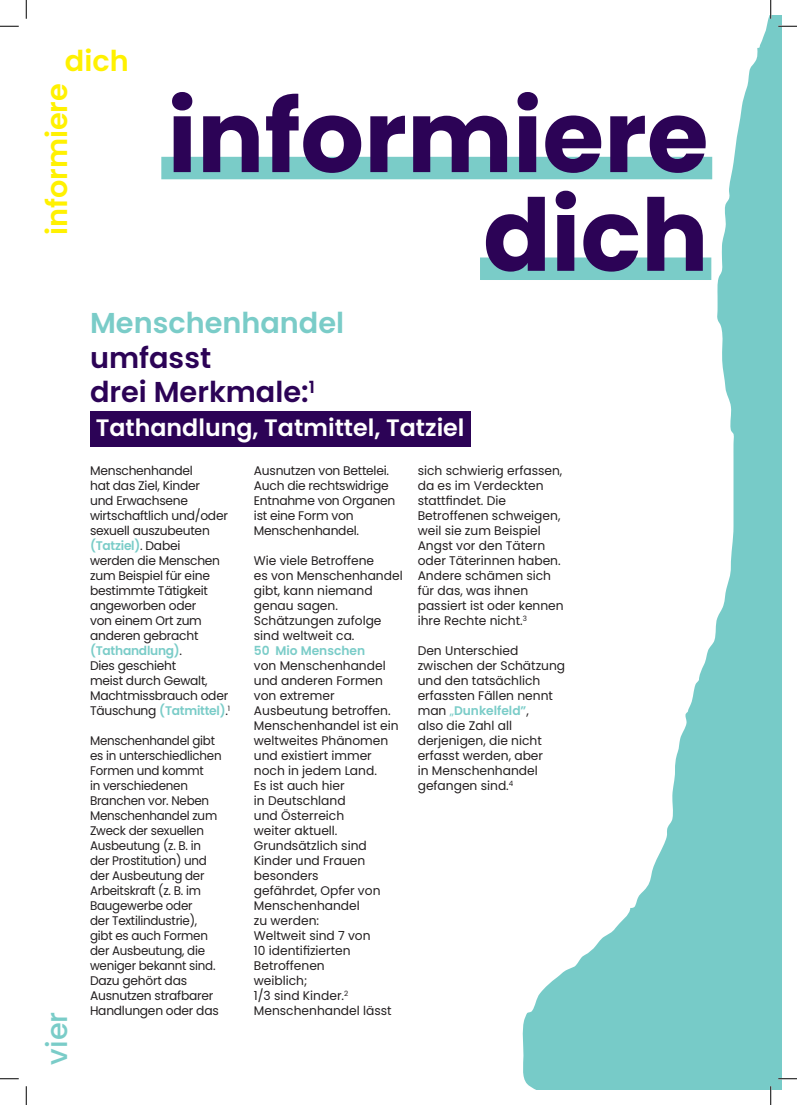
<style>
.page{position:relative;width:797px;height:1105px;background:#fff}
.page>*{position:absolute;margin:0;border:0;box-sizing:border-box;transform-origin:0 0}
.t1{font:700 100px/98.8px "Poppins";color:#2c0356;text-align:right}
.t2{font:600 28.75px/34.5px "Poppins";color:#2c0356}
.t3{font:600 28.75px "Poppins";color:#fff101}
.t4{font:600 28.75px "Poppins";color:#7accc8}
.t5{font:500 28.75px "Poppins";color:#7accc8}
.t6{font:600 23.75px "Poppins";color:#fff}
.t7{font:12.5px/15px "Poppins";color:#231f20}
.t8{font:12.5px/15px "Poppins";letter-spacing:-.02em;color:#231f20}
.t9{font:12.5px/15px "Poppins";letter-spacing:-.02em;color:#231f20;scale:.95 1}
.t10{font:600 12.5px "Poppins";color:#7accc8}
.s1{font-weight:600;color:#7accc8}
.s2{color:#7accc8}
</style>
<div class="page">
<svg style="left:521px;top:16px;width:260px;height:1073px"></svg>
<div style="left:480px;top:257px;width:231px;height:23px;background:#7accc8"></div>
<div style="left:161px;top:157px;width:551px;height:22px;background:#7accc8"></div>
<div style="left:90px;top:411px;width:380px;height:35px;background:#2c0356"></div>
<svg style="left:0;top:25px;width:19px;height:2px"></svg>
<svg style="left:778px;top:25px;width:19px;height:2px"></svg>
<svg style="left:0;top:1078px;width:19px;height:1px"></svg>
<svg style="left:778px;top:1078px;width:19px;height:1px"></svg>
<svg style="left:25px;top:0;width:2px;height:19px"></svg>
<svg style="left:25px;top:1086px;width:2px;height:19px"></svg>
<svg style="left:770px;top:0;width:1px;height:19px"></svg>
<svg style="left:770px;top:1086px;width:1px;height:19px"></svg>
<h2 class="t3" style="left:65px;top:45px;width:65px">dich</h2>
<h2 class="t3" style="left:40px;top:235px;width:154px;rotate:-90deg">informiere</h2>
<h1 class="t1" style="left:167px;top:88px;width:542px">informiere dich</h1>
<h2 class="t4" style="left:90px;top:306px;width:256px">Menschenhandel</h2>
<h2 class="t2" style="left:90px;top:340px;width:226px">umfasst<br>drei Merkmale:<sup>1</sup></h2>
<h2 class="t5" style="left:40px;top:1064px;width:54px;rotate:-90deg">vier</h2>
<h3 class="t6" style="left:96px;top:414px;width:370px">Tathandlung, Tatmittel, Tatziel</h3>
<p class="t8" style="left:90px;top:463px;width:141px">Menschenhandel<br>hat das Ziel, Kinder<br>und Erwachsene wirtschaftlich und/oder sexuell auszubeuten <span class="s1">(Tatziel)</span>. Dabei<br>werden die Menschen zum Beispiel für eine bestimmte Tätigkeit angeworben oder<br>von einem Ort zum anderen gebracht <span class="s1">(Tathandlung)</span>.<br>Dies geschieht<br>meist durch Gewalt,<br>Machtmissbrauch oder<br>Täuschung <span class="s1">(Tatmittel)</span>.<sup>1</sup></p>
<p class="t9" style="left:90px;top:733px;width:140px">Menschenhandel gibt es in unterschiedlichen<br>Formen und kommt<br>in verschiedenen<br>Branchen vor. Neben<br>Menschenhandel zum<br>Zweck der sexuellen<br>Ausbeutung (z. B. in der Prostitution) und der Ausbeutung der<br>Arbeitskraft (z. B. im<br>Baugewerbe oder<br>der Textilindustrie), gibt es auch Formen der Ausbeutung, die weniger bekannt sind.<br>Dazu gehört das<br>Ausnutzen strafbarer<br>Handlungen oder das</p>
<p class="t8" style="left:254px;top:463px;width:143px">Ausnutzen von Bettelei.<br>Auch die rechtswidrige<br>Entnahme von Organen ist eine Form von<br>Menschenhandel.</p>
<p class="t7" style="left:254px;top:553px;width:150px">Wie viele Betroffene<br>es von Menschenhandel gibt, kann niemand genau sagen.<br>Schätzungen zufolge sind weltweit ca.</p>
<p class="t10" style="left:254px;top:643px;width:113px">50 Mio Menschen</p>
<p class="t7" style="left:254px;top:658px;width:146px">von Menschenhandel und anderen Formen von extremer<br>Ausbeutung betroffen.<br>Menschenhandel ist ein weltweites Phänomen und existiert immer noch in jedem Land.<br>Es ist auch hier<br>in Deutschland<br>und Österreich<br>weiter aktuell.<br>Grundsätzlich sind<br>Kinder und Frauen besonders<br>gefährdet, Opfer von<br>Menschenhandel<br>zu werden:<br>Weltweit sind 7 von<br>10 identifizierten<br>Betroffenen<br>weiblich;<br>1/3 sind Kinder.<sup>2<br></sup>Menschenhandel lässt</p>
<p class="t7" style="left:418px;top:463px;width:147px">sich schwierig erfassen, da es im Verdeckten stattfindet. Die<br>Betroffenen schweigen, weil sie zum Beispiel<br>Angst vor den Tätern oder Täterinnen haben.<br>Andere schämen sich für das, was ihnen passiert ist oder kennen ihre Rechte nicht.<sup>3</sup></p>
<p class="t7" style="left:418px;top:643px;width:149px">Den Unterschied zwischen der Schätzung und den tatsächlich erfassten Fällen nennt man <span class="s2">„</span><span class="s1">Dunkelfeld”</span>,<br>also die Zahl all derjenigen, die nicht erfasst werden, aber<br>in Menschenhandel gefangen sind.<sup>4</sup></p>
</div>
